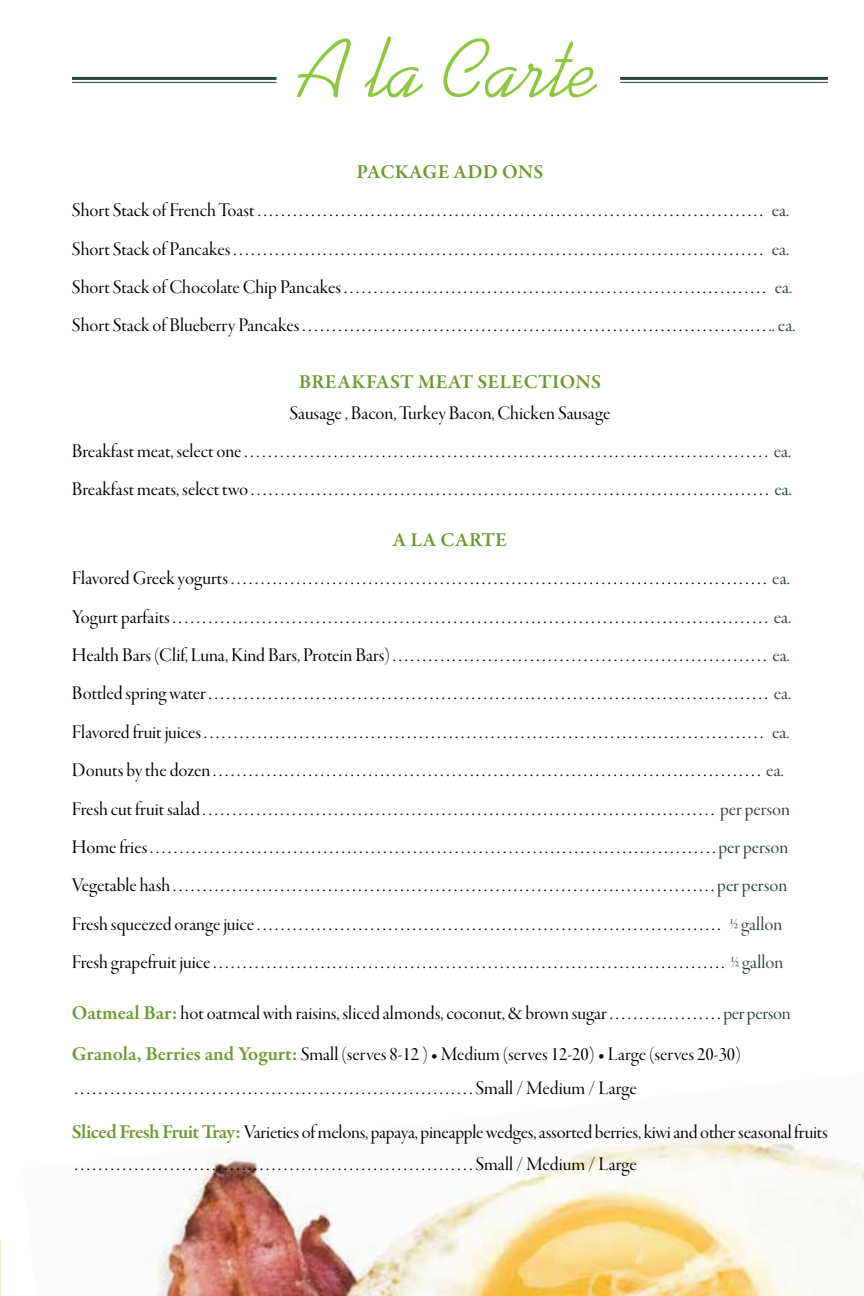
<style>
.page{position:relative;width:864px;height:1296px;background:#fff}
.page>*{position:absolute;margin:0;border:0;box-sizing:border-box;transform-origin:0 0}
.t1{font:84px "Swenson";color:#8dc63f}
.t2{font:20px/38.4px "Garamond Premr Pro Disp";color:#000}
.t3{font:600 20px "Garamond Premr Pro";letter-spacing:.015em;color:#6a9a2f}
.s1{color:#2c423e}
.s2{font-family:"Garamond Premr Pro";font-weight:600;color:#6a9a2f}
</style>
<div class="page">
<img style="left:153px;top:1131px;width:711px;height:165px">
<hr style="left:72px;top:77px;width:205px;height:3px;background:#2c423e">
<hr style="left:72px;top:82px;width:205px;height:1px;background:#2c423e">
<hr style="left:620px;top:77px;width:208px;height:3px;background:#2c423e">
<hr style="left:620px;top:82px;width:208px;height:1px;background:#2c423e">
<h1 class="t1" style="left:302px;top:21px;width:297px">A la Carte</h1>
<p class="t3" style="left:357px;top:159px;width:188px">PACKAGE ADD ONS</p>
<p class="t2" style="left:72px;top:191px;width:725px">Short Stack of French Toast . . . . . . . . . . . . . . . . . . . . . . . . . . . . . . . . . . . . . . . . . . . . . . . . . . . . . . . . . . . . . . . . . . . . . . . . . . . . . . . . . . . . . <span class="s1">ea.<br></span>Short Stack of Pancakes . . . . . . . . . . . . . . . . . . . . . . . . . . . . . . . . . . . . . . . . . . . . . . . . . . . . . . . . . . . . . . . . . . . . . . . . . . . . . . . . . . . . . . . . . <span class="s1">ea.<br></span>Short Stack of Chocolate Chip Pancakes . . . . . . . . . . . . . . . . . . . . . . . . . . . . . . . . . . . . . . . . . . . . . . . . . . . . . . . . . . . . . . . . . . . . . . . <span class="s1">ea.<br></span>Short Stack of Blueberry Pancakes . . . . . . . . . . . . . . . . . . . . . . . . . . . . . . . . . . . . . . . . . . . . . . . . . . . . . . . . . . . . . . . . . . . . . . . . . . . . . . <span class="s1">.. ea.</span></p>
<p class="t3" style="left:299px;top:370px;width:304px">BREAKFAST MEAT SELECTIONS</p>
<p class="t2" style="left:72px;top:394px;width:721px;text-indent:218px">Sausage , Bacon, Turkey Bacon, Chicken Sausage<br>Breakfast meat, select one. . . . . . . . . . . . . . . . . . . . . . . . . . . . . . . . . . . . . . . . . . . . . . . . . . . . . . . . . . . . . . . . . . . . . . . . . . . . . . . . . . . . . . . . <span class="s1">ea.<br></span>Breakfast meats, select two . . . . . . . . . . . . . . . . . . . . . . . . . . . . . . . . . . . . . . . . . . . . . . . . . . . . . . . . . . . . . . . . . . . . . . . . . . . . . . . . . . . . . . . <span class="s1">ea.</span></p>
<p class="t3" style="left:393px;top:527px;width:116px">A LA CARTE</p>
<p class="t2" style="left:72px;top:559px;width:721px">Flavored Greek yogurts . . . . . . . . . . . . . . . . . . . . . . . . . . . . . . . . . . . . . . . . . . . . . . . . . . . . . . . . . . . . . . . . . . . . . . . . . . . . . . . . . . . . . . . . . . <span class="s1">ea.<br></span>Yogurt parfaits . . . . . . . . . . . . . . . . . . . . . . . . . . . . . . . . . . . . . . . . . . . . . . . . . . . . . . . . . . . . . . . . . . . . . . . . . . . . . . . . . . . . . . . . . . . . . . . . . . . . <span class="s1">ea.<br></span>Health Bars (Clif, Luna, Kind Bars, Protein Bars) . . . . . . . . . . . . . . . . . . . . . . . . . . . . . . . . . . . . . . . . . . . . . . . . . . . . . . . . . . . . . . . <span class="s1">ea.<br></span>Bottled spring water . . . . . . . . . . . . . . . . . . . . . . . . . . . . . . . . . . . . . . . . . . . . . . . . . . . . . . . . . . . . . . . . . . . . . . . . . . . . . . . . . . . . . . . . . . . . . . <span class="s1">ea.<br></span>Flavored fruit juices . . . . . . . . . . . . . . . . . . . . . . . . . . . . . . . . . . . . . . . . . . . . . . . . . . . . . . . . . . . . . . . . . . . . . . . . . . . . . . . . . . . . . . . . . . . . . . <span class="s1">ea.<br></span>Donuts by the dozen . . . . . . . . . . . . . . . . . . . . . . . . . . . . . . . . . . . . . . . . . . . . . . . . . . . . . . . . . . . . . . . . . . . . . . . . . . . . . . . . . . . . . . . . . . . . <span class="s1">ea.<br></span>Fresh cut fruit salad . . . . . . . . . . . . . . . . . . . . . . . . . . . . . . . . . . . . . . . . . . . . . . . . . . . . . . . . . . . . . . . . . . . . . . . . . . . . . . . . . . . . . . <span class="s1">per person </span>Home fries . . . . . . . . . . . . . . . . . . . . . . . . . . . . . . . . . . . . . . . . . . . . . . . . . . . . . . . . . . . . . . . . . . . . . . . . . . . . . . . . . . . . . . . . . . . . . . . <span class="s1">per person </span>Vegetable hash . . . . . . . . . . . . . . . . . . . . . . . . . . . . . . . . . . . . . . . . . . . . . . . . . . . . . . . . . . . . . . . . . . . . . . . . . . . . . . . . . . . . . . . . . . . <span class="s1">per person </span>Fresh squeezed orange juice . . . . . . . . . . . . . . . . . . . . . . . . . . . . . . . . . . . . . . . . . . . . . . . . . . . . . . . . . . . . . . . . . . . . . . . . . . . . . . <span class="s1">½ gallon </span>Fresh grapefruit juice . . . . . . . . . . . . . . . . . . . . . . . . . . . . . . . . . . . . . . . . . . . . . . . . . . . . . . . . . . . . . . . . . . . . . . . . . . . . . . . . . . . . . . <span class="s1">½ gallon</span></p>
<p class="t2" style="left:72px;top:993px;width:720px;line-height:40.4px"><span class="s2">Oatmeal Bar:</span> hot oatmeal with raisins, sliced almonds, coconut, &amp; brown sugar . . . . . . . . . . . . . . . . . . . <span class="s1">per person<br></span><span class="s2">Granola, Berries and Yogurt:</span> Small (serves 8-12 ) • Medium (serves 12-20) • Large (serves 20-30)</p>
<p class="t2" style="left:75px;top:1069px;width:563px">. . . . . . . . . . . . . . . . . . . . . . . . . . . . . . . . . . . . . . . . . . . . . . . . . . . . . . . . . . . . . . . . . . . Small / Medium / Large</p>
<p class="t2" style="left:72px;top:1116px;width:758px;line-height:32px"><span class="s2">Sliced Fresh Fruit Tray:</span> Varieties of melons, papaya, pineapple wedges, assorted berries, kiwi and other seasonal fruits . . . . . . . . . . . . . . . . . . . . . . . . . . . . . . . . . . . . . . . . . . . . . . . . . . . . . . . . . . . . . . . . . . . Small / Medium / Large</p>
</div>
